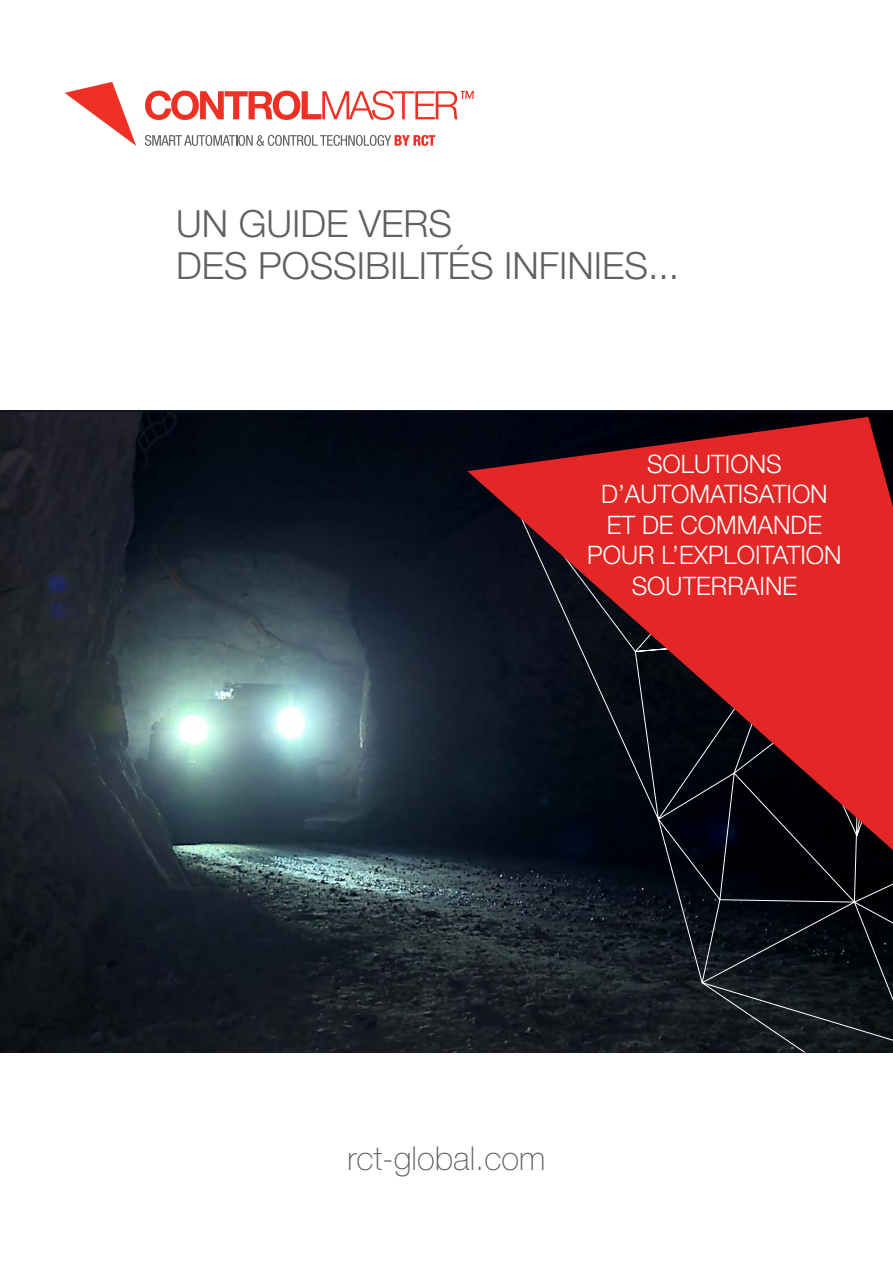
<style>
.page{position:relative;width:893px;height:1263px;background:#fff}
.page>*{position:absolute;margin:0;border:0;box-sizing:border-box;transform-origin:0 0}
.t1{font:300 37.5px/42px "Helvetica Neue LT Std";color:#5f6062}
.t2{font:100 33px "Helvetica Neue LT Std";color:#5f6062}
.t3{font:300 25.5px/30.6px "Helvetica Neue LT Std";color:#fff;text-align:center}
</style>
<div class="page">
<img style="left:0;top:410px;width:499px;height:642px">
<svg style="left:499px;top:850px;width:394px;height:202px;background:#13181e"></svg>
<svg style="left:436px;top:410px;width:457px;height:440px;background:#6c1a1f"></svg>
<svg style="left:65px;top:82px;width:71px;height:64px"></svg>
<svg style="left:145px;top:135px;width:290px;height:11px"></svg>
<svg style="left:145px;top:91px;width:329px;height:29px"></svg>
<h1 class="t1" style="left:176px;top:202px;width:504px">UN GUIDE VERS<br>DES POSSIBILITÉS INFINIES...</h1>
<p class="t3" style="left:587px;top:448px;width:256px">SOLUTIONS<br>D’AUTOMATISATION<br>ET DE COMMANDE<br>POUR L’EXPLOITATION<br>SOUTERRAINE</p>
<p class="t2" style="left:347px;top:1139px;width:200px">rct-global.com</p>
</div>
